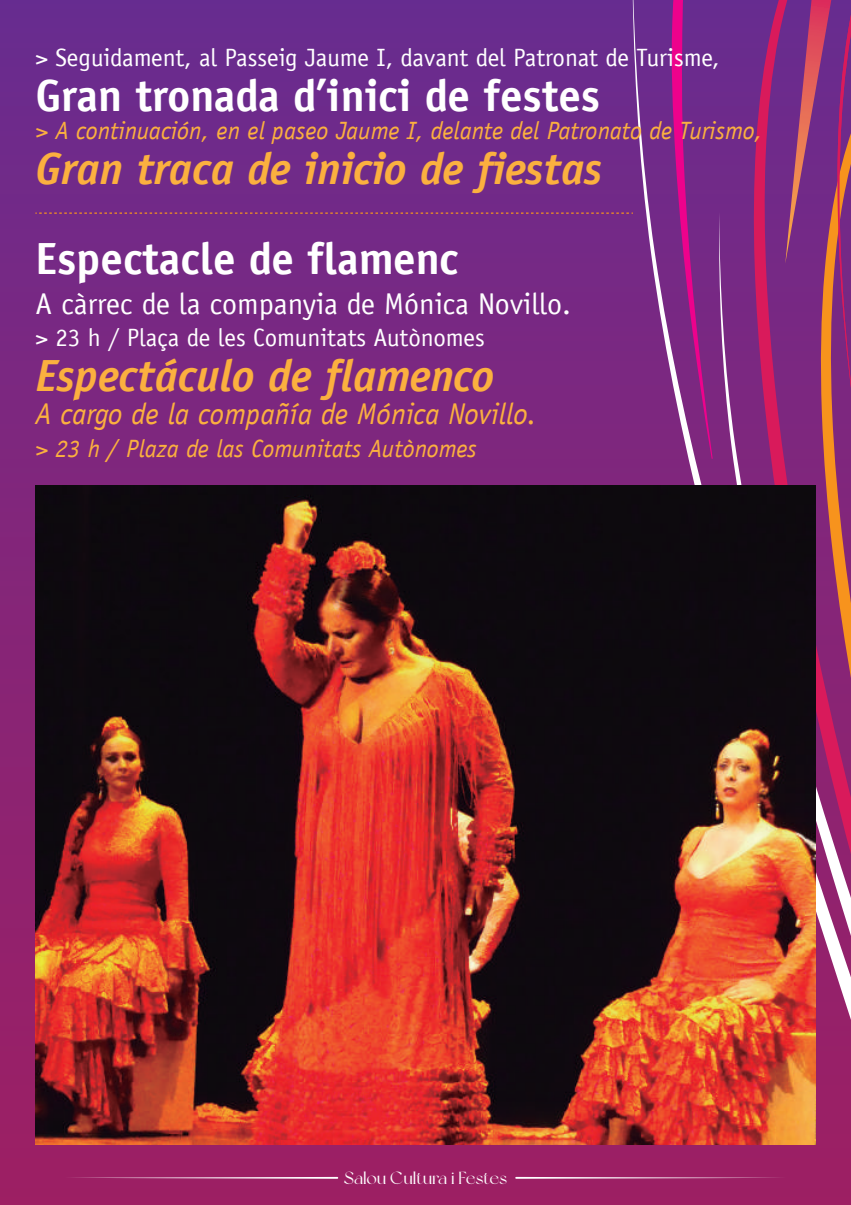
<style>
.page{position:relative;width:851px;height:1205px;background:#fff}
.page>*{position:absolute;margin:0;border:0;box-sizing:border-box;transform-origin:0 0}
.t1{font:italic 700 45px "Officina Sans LT";color:#fbb03f}
.t2{font:700 45px "Officina Sans LT";color:#fff}
.t3{font:30px "Officina Sans LT";color:#fff}
.t4{font:italic 30px "Officina Sans LT";color:#fbb03f}
.t5{font:italic 25px "Officina Sans LT";color:#fbb03f}
.t6{font:25px "Officina Sans LT";color:#fff}
.t7{font:17.5px "New York";color:#fff}
</style>
<div class="page">
<div style="left:0;top:0;width:850px;height:1205px;background:linear-gradient(to bottom,#692c8f,#9f1f62)"></div>
<svg style="left:64px;top:1177px;width:274px;height:2px"></svg>
<svg style="left:515px;top:1177px;width:271px;height:2px"></svg>
<svg style="left:632px;top:0;width:218px;height:1130px;background:#8c337f"></svg>
<img style="left:35px;top:486px;width:780px;height:659px">
<svg style="left:35px;top:212px;width:597px;height:2px"></svg>
<p class="t6" style="left:35px;top:43px;width:685px">&gt; Seguidament, al Passeig Jaume I, davant del Patronat de Turisme,</p>
<h1 class="t2" style="left:35px;top:68px;width:566px">Gran tronada d’inici de festes</h1>
<p class="t5" style="left:35px;top:116px;width:728px">&gt; A continuación, en el paseo Jaume I, delante del Patronato de Turismo,</p>
<h1 class="t1" style="left:35px;top:142px;width:568px">Gran traca de inicio de fiestas</h1>
<h1 class="t2" style="left:35px;top:231px;width:424px">Espectacle de flamenc</h1>
<p class="t3" style="left:35px;top:286px;width:537px">A càrrec de la companyia de Mónica Novillo.</p>
<p class="t6" style="left:35px;top:323px;width:451px">&gt; 23 h / Plaça de les Comunitats Autònomes</p>
<h1 class="t1" style="left:35px;top:349px;width:460px">Espectáculo de flamenco</h1>
<p class="t4" style="left:35px;top:396px;width:502px">A cargo de la compañía de Mónica Novillo.</p>
<p class="t5" style="left:35px;top:433px;width:442px">&gt; 23 h / Plaza de las Comunitats Autònomes</p>
<p class="t7" style="left:344px;top:1168px;width:164px">Salou Cultura i Festes</p>
</div>
